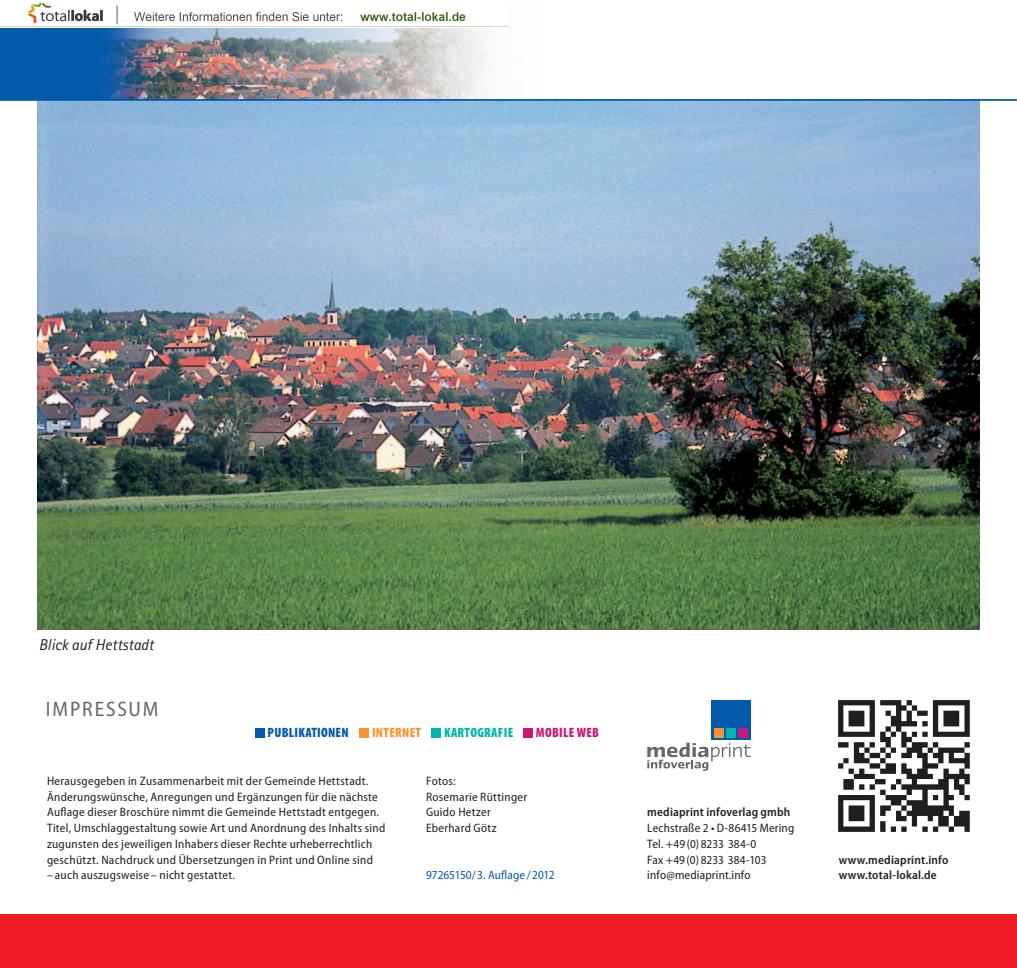
<style>
.page{position:relative;width:1017px;height:968px;background:#fff}
.page>*{position:absolute;margin:0;border:0;box-sizing:border-box;transform-origin:0 0}
.t1{font:21px "Myriad Pro Semi Cn+KHKRHI";letter-spacing:.09em;color:#666}
.t2{font:italic 15.75px "Rotis Sans Serif";color:#231f20}
.t3{font:13.47px "Myriad Pro Black Cond+XRQXUB";letter-spacing:.02em;color:#015aaa}
.t4{font:13.47px "Myriad Pro Black Cond+XRQXUB";letter-spacing:.02em;color:#00b5ac}
.t5{font:13.47px "Myriad Pro Black Cond+XRQXUB";letter-spacing:.02em;color:#c71a78}
.t6{font:13.47px "Myriad Pro Black Cond+XRQXUB";letter-spacing:.02em;color:#f79332}
.t7{font:12.25px/15.8px "Myriad Pro Semi Cn+KHKRHI";letter-spacing:.025em;color:#231f20}
.t8{font:12.25px/15.8px "Myriad Pro Semibold Semi Cn+QTNFGH";letter-spacing:.015em;color:#231f20}
.t9{font:12.25px "Myriad Pro Semi Cn+KHKRHI";color:#015aaa}
</style>
<div class="page">
<img style="left:37px;top:101px;width:943px;height:528px">
<img style="left:0;top:26px;width:509px;height:73px">
<div style="left:0;top:913px;width:1017px;height:54px;background:#ee1d23"></div>
<hr style="left:0;top:99px;width:1017px;height:2px;background:#015aaa">
<svg style="left:647px;top:742px;width:104px;height:28px"></svg>
<div style="left:711px;top:700px;width:40px;height:40px;background:#015aaa"></div>
<div style="left:738px;top:728px;width:10px;height:9px;background:#c71a78"></div>
<div style="left:714px;top:728px;width:9px;height:9px;background:#f79332"></div>
<div style="left:726px;top:728px;width:10px;height:9px;background:#00b5ac"></div>
<div style="left:523px;top:727px;width:10px;height:10px;background:#c71a78"></div>
<div style="left:431px;top:727px;width:10px;height:10px;background:#00b5ac"></div>
<div style="left:360px;top:727px;width:9px;height:10px;background:#f79332"></div>
<div style="left:255px;top:727px;width:10px;height:10px;background:#015aaa"></div>
<img style="left:839px;top:700px;width:131px;height:131px">
<img style="left:0;top:2px;width:508px;height:25px">
<p class="t2" style="left:39px;top:639px;width:116px">Blick auf Hettstadt</p>
<h1 class="t1" style="left:46px;top:701px;width:114px">IMPRESSUM</h1>
<p class="t3" style="left:268px;top:724px;width:83px">PUBLIKATIONEN</p>
<p class="t6" style="left:372px;top:724px;width:51px">INTERNET</p>
<p class="t4" style="left:444px;top:724px;width:71px">KARTOGRAFIE</p>
<p class="t5" style="left:536px;top:724px;width:65px">MOBILE WEB</p>
<p class="t7" style="left:47px;top:773px;width:340px">Herausgegeben in Zusammenarbeit mit der Gemeinde Hettstadt.<br>Änderungswünsche, Anregungen und Ergänzungen für die nächste Auflage dieser Broschüre nimmt die Gemeinde Hettstadt entgegen.<br>Titel, Umschlaggestaltung sowie Art und Anordnung des Inhalts sind zugunsten des jeweiligen Inhabers dieser Rechte urheberrechtlich geschützt. Nachdruck und Übersetzungen in Print und Online sind</p>
<p class="t7" style="left:47px;top:868px;width:189px">– auch auszugsweise – nicht gestattet.</p>
<p class="t7" style="left:426px;top:773px;width:103px">Fotos:<br>Rosemarie Rüttinger<br>Guido Hetzer<br>Eberhard Götz</p>
<p class="t9" style="left:426px;top:870px;width:130px">97265150/ 3. Auflage / 2012</p>
<p class="t8" style="left:647px;top:805px;width:145px">mediaprint infoverlag gmbh</p>
<p class="t7" style="left:647px;top:821px;width:148px">Lechstraße 2 • D-86415 Mering<br>Tel. +49 (0) 8233 384-0<br>Fax +49 (0) 8233 384-103 info@mediaprint.info</p>
<p class="t8" style="left:839px;top:852px;width:111px">www.mediaprint.info www.total-lokal.de</p>
</div>
